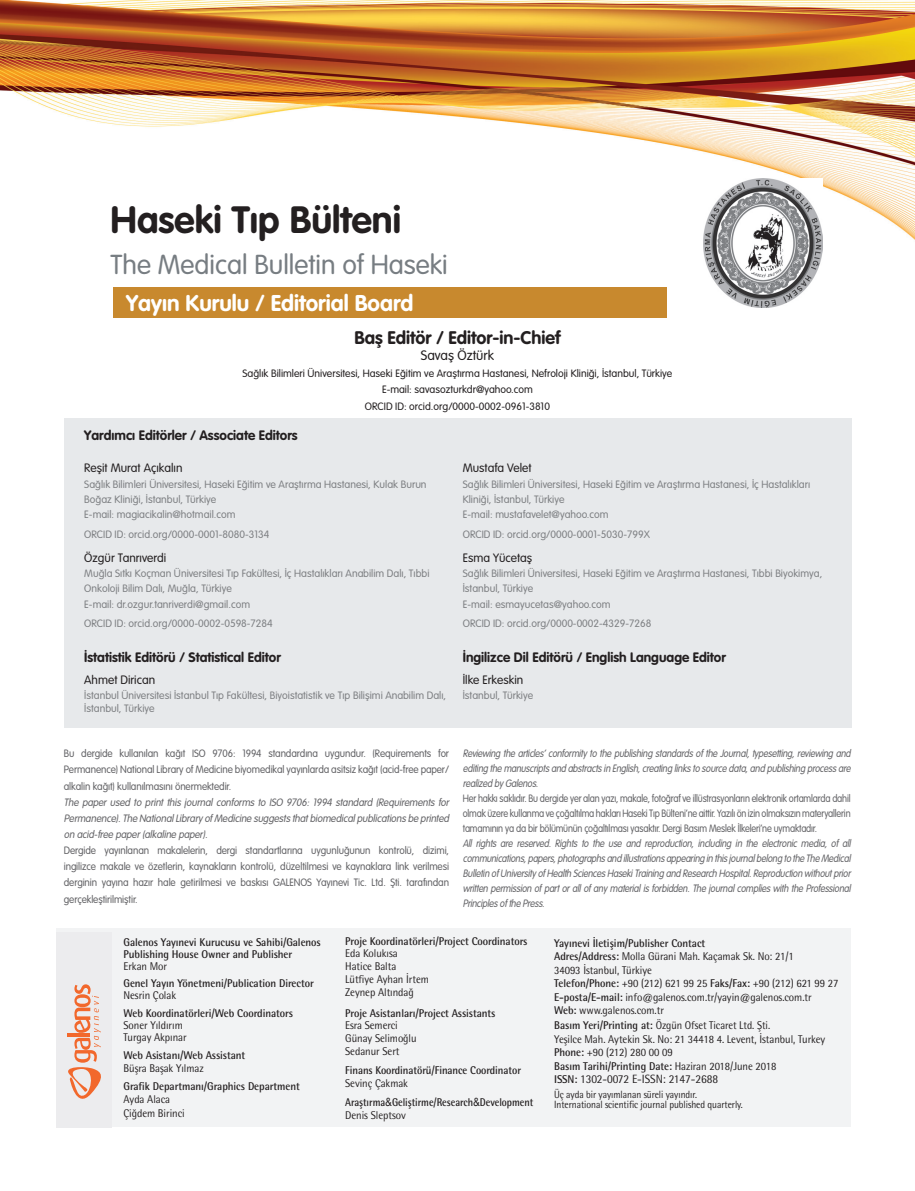
<style>
.page{position:relative;width:915px;height:1191px;background:#fff}
.page>*{position:absolute;margin:0;border:0;box-sizing:border-box;transform-origin:0 0}
.t1{font:37.5px "VAG Rounded Bold Tr";color:#231f20}
.t2{font:27px "VAG Rounded Light Tr";color:#777d82}
.t3{font:22.5px "VAG Rounded Bold Tr";color:#fff}
.t4{font:18px "VAG Rounded Bold Tr";color:#231f20}
.t5{font:13.5px "VAG Rounded Bold Tr";color:#231f20}
.t6{font:13.5px "VAG Rounded Light Tr";color:#231f20}
.t7{font:12px "VAG Rounded Light Tr";color:#231f20}
.t8{font:12px "Rotis Semi Sans Std";letter-spacing:-.005em;color:#231f20;scale:.95 1}
.t9{font:11.25px/13.5px "Rotis Semi Sans Std";letter-spacing:-.005em;color:#231f20;scale:.95 1}
.t10{font:700 11.25px/12px "Rotis Semi Sans Std";letter-spacing:-.005em;color:#231f20;scale:.95 1}
.t11{font:11.25px/13.5px "Rotis Semi Sans Std";letter-spacing:-.005em;color:#231f20;scale:.93 1}
.t12{font:700 11.25px/19.2px "Rotis Semi Sans Std";letter-spacing:-.005em;color:#231f20;scale:.89 1}
.t13{font:700 11.25px "Rotis Semi Sans Std";letter-spacing:-.005em;color:#231f20;scale:.93 1}
.t14{font:10.5px/15.1px "VAG Rounded Light Tr";color:#7e8083}
.t15{font:italic 10.5px/15px "VAG Rounded Light Tr";letter-spacing:-.015em;color:#636366;text-align:justify;scale:.88 1}
.t16{font:10.5px/16.2px "VAG Rounded Light Tr";letter-spacing:-.01em;color:#636366;text-align:justify;scale:.95 1}
.t17{font:10.5px/15px "VAG Rounded Light Tr";letter-spacing:-.01em;color:#636366;text-align:justify;scale:.88 1}
.t18{font:italic 10.5px/16.2px "VAG Rounded Light Tr";letter-spacing:-.015em;color:#636366;text-align:justify;scale:.95 1}
.t19{font:10.5px/16.5px "VAG Rounded Light Tr";color:#231f20;text-align:center}
.t20{font:10.5px/10.5px "Rotis Semi Sans Std";letter-spacing:-.005em;color:#231f20;scale:.9 1}
.s1{font-weight:400}
.s2{font-family:"Swiss Normal Tr";font-weight:400}
.s3{font-weight:700}
.s4{font-weight:700;font-size:11.25px}
</style>
<div class="page">
<img style="left:0;top:0;width:914px;height:310px">
<img style="left:703px;top:179px;width:118px;height:129px">
<div style="left:114px;top:287px;width:552px;height:31px;background:#c8892e"></div>
<div style="left:64px;top:418px;width:787px;height:310px;background:#e7e9eb"></div>
<div style="left:56px;top:928px;width:794px;height:199px;background:#f2f3f4"></div>
<div style="left:56px;top:932px;width:55px;height:195px;background:#ececee"></div>
<svg style="left:67px;top:984px;width:34px;height:115px"></svg>
<h1 class="t1" style="left:111px;top:197px;width:292px">Haseki Tıp Bülteni</h1>
<h2 class="t2" style="left:111px;top:249px;width:338px">The Medical Bulletin of Haseki</h2>
<h3 class="t3" style="left:126px;top:290px;width:288px">Yayın Kurulu / Editorial Board</h3>
<h3 class="t4" style="left:354px;top:327px;width:208px">Baş Editör / Editor-in-Chief</h3>
<p class="t6" style="left:421px;top:348px;width:75px">Savaş Öztürk</p>
<p class="t19" style="left:242px;top:365px;width:431px">Sağlık Bilimleri Üniversitesi, Haseki Eğitim ve Araştırma Hastanesi, Nefroloji Kliniği, İstanbul, Türkiye<br>E-mail: savasozturkdr@yahoo.com<br>ORCID ID: orcid.org/0000-0002-0961-3810</p>
<p class="t5" style="left:84px;top:428px;width:215px">Yardımcı Editörler / Associate Editors</p>
<p class="t7" style="left:84px;top:461px;width:100px">Reşit Murat Açıkalın</p>
<p class="t14" style="left:84px;top:477px;width:344px">Sağlık Bilimleri Üniversitesi, Haseki Eğitim ve Araştırma Hastanesi, Kulak Burun<br>Boğaz Kliniği, İstanbul, Türkiye<br>E-mail: magiacikalin@hotmail.com</p>
<p class="t14" style="left:84px;top:527px;width:186px">ORCID ID: orcid.org/0000-0001-8080-3134</p>
<p class="t7" style="left:84px;top:550px;width:83px">Özgür Tanrıverdi</p>
<p class="t14" style="left:84px;top:566px;width:346px">Muğla Sıtkı Koçman Üniversitesi Tıp Fakültesi, İç Hastalıkları Anabilim Dalı, Tıbbi<br>Onkoloji Bilim Dalı, Muğla, Türkiye<br>E-mail: dr.ozgur.tanriverdi@gmail.com</p>
<p class="t14" style="left:84px;top:616px;width:190px">ORCID ID: orcid.org/0000-0002-0598-7284</p>
<p class="t5" style="left:84px;top:649px;width:198px">İstatistik Editörü / Statistical Editor</p>
<p class="t7" style="left:84px;top:673px;width:72px">Ahmet Dirican</p>
<p class="t14" style="left:84px;top:688px;width:363px;line-height:13.5px">İstanbul Üniversitesi İstanbul Tıp Fakültesi, Biyoistatistik ve Tıp Bilişimi Anabilim Dalı,<br>İstanbul, Türkiye</p>
<p class="t7" style="left:462px;top:461px;width:70px">Mustafa Velet</p>
<p class="t14" style="left:462px;top:477px;width:349px">Sağlık Bilimleri Üniversitesi, Haseki Eğitim ve Araştırma Hastanesi, İç Hastalıkları<br>Kliniği, İstanbul, Türkiye<br>E-mail: mustafavelet@yahoo.com</p>
<p class="t14" style="left:462px;top:527px;width:188px">ORCID ID: orcid.org/0000-0001-5030-799X</p>
<p class="t7" style="left:462px;top:550px;width:71px">Esma Yücetaş</p>
<p class="t14" style="left:462px;top:566px;width:361px">Sağlık Bilimleri Üniversitesi, Haseki Eğitim ve Araştırma Hastanesi, Tıbbi Biyokimya,<br>İstanbul, Türkiye<br>E-mail: esmayucetas@yahoo.com</p>
<p class="t14" style="left:462px;top:616px;width:190px">ORCID ID: orcid.org/0000-0002-4329-7268</p>
<p class="t5" style="left:462px;top:649px;width:264px">İngilizce Dil Editörü / English Language Editor</p>
<p class="t7" style="left:462px;top:673px;width:62px">İlke Erkeskin</p>
<p class="t14" style="left:462px;top:687px;width:72px">İstanbul, Türkiye</p>
<p class="t16" style="left:64px;top:745px;width:407px">Bu dergide kullanılan kağıt ISO 9706: 1994 standardına uygundur. (Requirements for Permanence) National Library of Medicine biyomedikal yayınlarda asitsiz kağıt (acid-free paper/ alkalin kağıt) kullanılmasını önermektedir.</p>
<p class="t18" style="left:64px;top:794px;width:409px">The paper used to print this journal conforms to ISO 9706: 1994 standard (Requirements for Permanence).The NationalLibrary of Medicine suggests thatbiomedicalpublications be printed on acid-free paper(alkaline paper).</p>
<p class="t16" style="left:64px;top:842px;width:407px">Dergide yayınlanan makalelerin, dergi standartlarına uygunluğunun kontrolü, dizimi, ingilizce makale ve özetlerin, kaynakların kontrolü, düzeltilmesi ve kaynaklara link verilmesi derginin yayına hazır hale getirilmesi ve baskısı GALENOS Yayınevi Tic. Ltd. Şti. tarafından gerçekleştirilmiştir.</p>
<p class="t15" style="left:462px;top:746px;width:444px">Reviewing the articles’ conformity to the publishing standards of the Journal, typesetting, reviewing and editing the manuscriptsand abstractsin English,creating linksto source data,and publishing processare realized byGalenos.</p>
<p class="t17" style="left:462px;top:791px;width:442px">Her hakkı saklıdır. Bu dergide yer alan yazı, makale, fotoğraf ve illüstrasyonların elektronik ortamlarda dahil olmak üzere kullanma ve çoğaltılma hakları Haseki Tıp Bülteni’ne aittir. Yazılı ön izin olmaksızın materyallerin tamamının ya da bir bölümünün çoğaltılması yasaktır. Dergi Basım Meslek İlkeleri’ne uymaktadır.</p>
<p class="t15" style="left:462px;top:836px;width:444px">All rights are reserved. Rights to the use and reproduction, including in the electronic media, of all communications,papers,photographsand illustrationsappearing in thisjournalbelong to the The Medical Bulletin of Universityof Health SciencesHasekiTraining and Research Hospital.Reproduction withoutprior written permission of part or all of any material is forbidden. The journal complies with the Professional Principlesof the Press.</p>
<p class="t10" style="left:123px;top:936px;width:209px">Galenos Yayınevi Kurucusu ve Sahibi/Galenos<br>Publishing House Owner and Publisher</p>
<p class="t9" style="left:123px;top:959px;width:47px">Erkan Mor</p>
<p class="t10" style="left:123px;top:977px;width:202px">Genel Yayın Yönetmeni/Publication Director</p>
<p class="t9" style="left:123px;top:988px;width:57px">Nesrin Çolak</p>
<p class="t10" style="left:123px;top:1007px;width:180px">Web Koordinatörleri/Web Coordinators</p>
<p class="t9" style="left:123px;top:1019px;width:68px;line-height:12px">Soner Yıldırım<br>Turgay Akpınar</p>
<p class="t10" style="left:123px;top:1048px;width:130px">Web Asistanı/Web Assistant</p>
<p class="t9" style="left:123px;top:1061px;width:86px">Büşra Başak Yılmaz</p>
<p class="t10" style="left:123px;top:1079px;width:187px">Grafik Departmanı/Graphics Department</p>
<p class="t9" style="left:123px;top:1092px;width:66px">Ayda Alaca<br>Çiğdem Birinci</p>
<p class="t10" style="left:345px;top:934px;width:193px">Proje Koordinatörleri/Project Coordinators</p>
<p class="t9" style="left:345px;top:947px;width:89px;line-height:12.8px">Eda Kolukısa<br>Hatice Balta<br>Lütfiye Ayhan İrtem<br>Zeynep Altındağ</p>
<p class="t10" style="left:345px;top:1006px;width:159px">Proje Asistanları/Project Assistants</p>
<p class="t9" style="left:345px;top:1019px;width:77px;line-height:12.8px">Esra Semerci<br>Günay Selimoğlu<br>Sedanur Sert</p>
<p class="t13" style="left:345px;top:1063px;width:190px">Finans Koordinatörü/Finance Coordinator</p>
<p class="t12" style="left:345px;top:1073px;width:213px"><span class="s1">Sevinç Çakmak<br></span>Araştırma<span class="s2">&amp;</span>Geliştirme/Research<span class="s2">&amp;</span>Development</p>
<p class="t9" style="left:345px;top:1108px;width:65px">Denis Sleptsov</p>
<p class="t9" style="left:554px;top:936px;width:301px"><span class="s3">Yayınevi İletişim/Publisher Contact<br>Adres/Address:</span> Molla Gürani Mah. Kaçamak Sk. No: 21/1<br>34093 İstanbul, Türkiye<br><span class="s3">Telefon/Phone:</span> +90 (212) 621 99 25 <span class="s3">Faks/Fax:</span> +90 (212) 621 99 27<br><span class="s3">E-posta/E-mail:</span> info@galenos.com.tr/yayin@galenos.com.tr<br><span class="s3">Web:</span> www.galenos.com.tr</p>
<p class="t11" style="left:554px;top:1018px;width:293px"><span class="s3">Basım Yeri/Printing at:</span> Özgün Ofset Ticaret Ltd. Şti.<br>Yeşilce Mah. Aytekin Sk. No: 21 34418 4. Levent, İstanbul, Turkey <span class="s3">Phone:</span> +90 (212) 280 00 09<br><span class="s3">Basım Tarihi/Printing Date:</span> Haziran 2018/June 2018</p>
<p class="t8" style="left:554px;top:1072px;width:174px"><span class="s4">ISSN:</span> 1302-0072 E-ISSN: 2147-2688</p>
<p class="t20" style="left:554px;top:1089px;width:211px">Üç ayda bir yayımlanan süreli yayındır.<br>International scientific journal published quarterly.</p>
</div>
